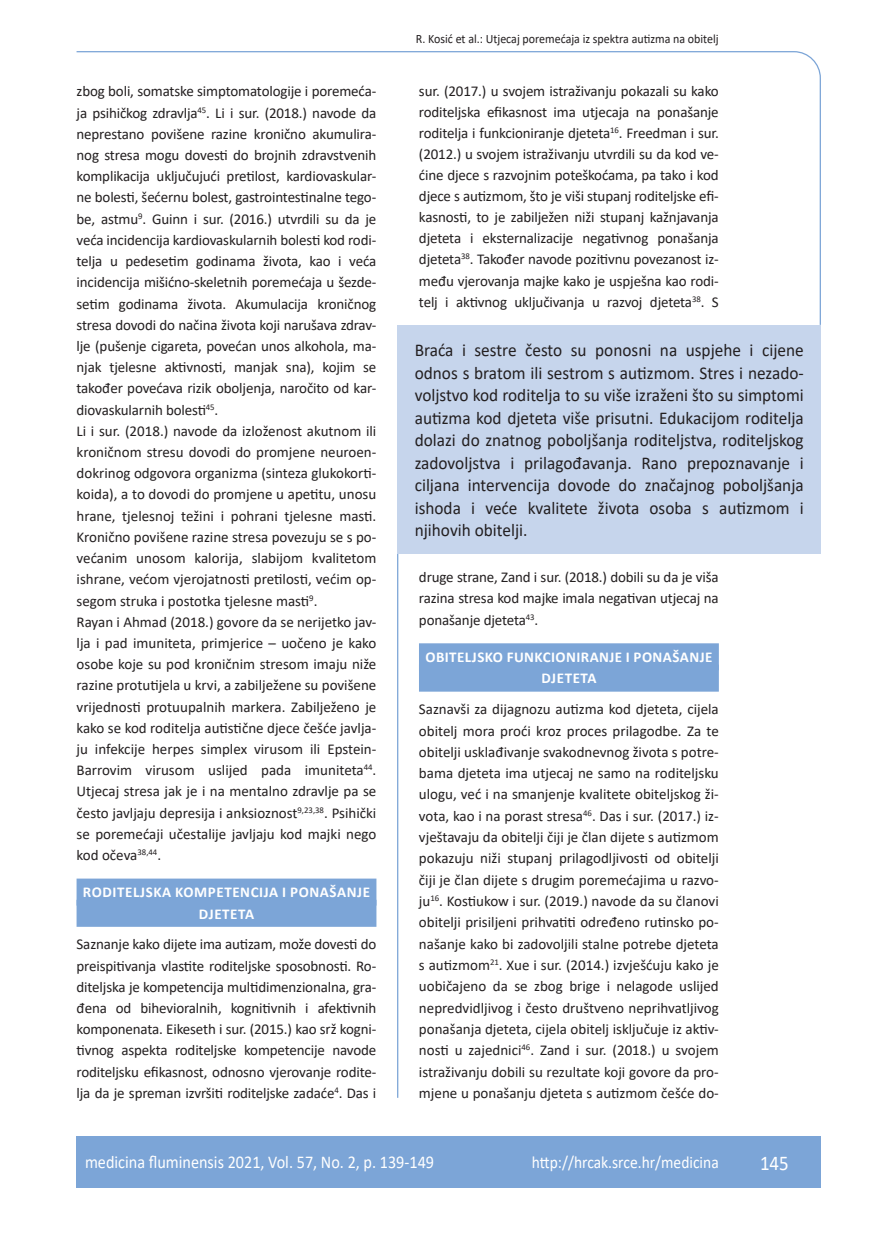
<style>
.page{position:relative;width:872px;height:1234px;background:#fff}
.page>*{position:absolute;margin:0;border:0;box-sizing:border-box;transform-origin:0 0}
.t1{font:21px "Calibri";color:#fff;scale:.9 1}
.anterfile{font:18px/22.5px "Calibri";color:#231f20;text-align:justify;scale:.96 1}
.t2{font:18px "Calibri";color:#fff;scale:.9 1}
.t3{font:17.25px "Calibri";color:#fff;scale:.9 1}
.osnovni_tekst{font:15px/21.1px "Calibri";letter-spacing:-.01em;color:#231f20;text-align:justify}
.naslov_ruler{font:700 15px "Calibri";letter-spacing:.03em;color:#fff}
.glava{font:12.75px "Calibri";color:#231f20;scale:.94 1}
</style>
<div class="page">
<svg style="left:76px;top:51px;width:745px;height:275px"></svg>
<hr style="left:397px;top:553px;width:1px;height:544px;background:#7ca5d7">
<div style="left:77px;top:1135px;width:744px;height:51px;background:#7ca5d7"></div>
<div style="left:77px;top:878px;width:299px;height:27px;background:#7ca5d7"></div>
<div style="left:77px;top:899px;width:299px;height:27px;background:#7ca5d7"></div>
<div style="left:398px;top:325px;width:423px;height:228px;background:#c6d5ec"></div>
<div style="left:419px;top:643px;width:300px;height:27px;background:#7ca5d7"></div>
<div style="left:419px;top:664px;width:300px;height:27px;background:#7ca5d7"></div>
<p class="osnovni_tekst" style="left:77px;top:80px;width:301px">zbog boli, somatske simptomatologije i poremeća&shy;ja psihičkog zdravlja<sup>45</sup>. Li i sur. (2018.) navode da neprestano povišene razine kronično akumulira&shy;nog stresa mogu dovesti do brojnih zdravstvenih komplikacija uključujući pretilost, kardiovaskular&shy;ne bolesti, šećernu bolest, gastrointestinalne tego&shy;be, astmu<sup>9</sup>. Guinn i sur. (2016.) utvrdili su da je veća incidencija kardiovaskularnih bolesti kod rodi&shy;telja u pedesetim godinama života, kao i veća incidencija mišićno-skeletnih poremećaja u šezde&shy;setim godinama života. Akumulacija kroničnog stresa dovodi do načina života koji narušava zdrav&shy;lje (pušenje cigareta, povećan unos alkohola, ma&shy;njak tjelesne aktivnosti, manjak sna), kojim se također povećava rizik oboljenja, naročito od kar&shy;diovaskularnih bolesti<sup>45</sup>.</p>
<p class="osnovni_tekst" style="left:77px;top:420px;width:301px">Li i sur. (2018.) navode da izloženost akutnom ili kroničnom stresu dovodi do promjene neuroen&shy;dokrinog odgovora organizma (sinteza glukokorti&shy;koida), a to dovodi do promjene u apetitu, unosu hrane, tjelesnoj težini i pohrani tjelesne masti.<br>Kronično povišene razine stresa povezuju se s po&shy;većanim unosom kalorija, slabijom kvalitetom ishrane, većom vjerojatnosti pretilosti, većim op&shy;segom struka i postotka tjelesne masti<sup>9</sup>.</p>
<p class="osnovni_tekst" style="left:77px;top:610px;width:301px">Rayan i Ahmad (2018.) govore da se nerijetko jav&shy;lja i pad imuniteta, primjerice – uočeno je kako osobe koje su pod kroničnim stresom imaju niže razine protutijela u krvi, a zabilježene su povišene vrijednosti protuupalnih markera. Zabilježeno je kako se kod roditelja autistične djece češće javlja&shy;ju infekcije herpes simplex virusom ili Epstein-Barrovim virusom uslijed pada imuniteta<sup>44</sup>.<br>Utjecaj stresa jak je i na mentalno zdravlje pa se često javljaju depresija i anksioznost<sup>9,23,38</sup>. Psihički se poremećaji učestalije javljaju kod majki nego kod očeva<sup>38,44</sup>.</p>
<p class="naslov_ruler" style="left:83px;top:881px;width:289px">RODITELJSKA KOMPETENCIJA I PONAŠANJE</p>
<p class="naslov_ruler" style="left:199px;top:902px;width:57px">DJETETA</p>
<p class="osnovni_tekst" style="left:77px;top:933px;width:301px">Saznanje kako dijete ima autizam, može dovesti do preispitivanja vlastite roditeljske sposobnosti. Ro&shy;diteljska je kompetencija multidimenzionalna, gra&shy;đena od bihevioralnih, kognitivnih i afektivnih komponenata. Eikeseth i sur. (2015.) kao srž kogni&shy;tivnog aspekta roditeljske kompetencije navode roditeljsku efikasnost, odnosno vjerovanje rodite&shy;lja da je spreman izvršiti roditeljske zadaće<sup>4</sup>. Das i</p>
<p class="glava" style="left:416px;top:29px;width:324px">R. Kosić et al.: Utjecaj poremećaja iz spektra autizma na obitelj</p>
<p class="osnovni_tekst" style="left:419px;top:80px;width:301px">sur. (2017.) u svojem istraživanju pokazali su kako roditeljska efikasnost ima utjecaja na ponašanje roditelja i funkcioniranje djeteta<sup>16</sup>. Freedman i sur. (2012.) u svojem istraživanju utvrdili su da kod ve&shy;ćine djece s razvojnim poteškoćama, pa tako i kod djece s autizmom, što je viši stupanj roditeljske efi&shy;kasnosti, to je zabilježen niži stupanj kažnjavanja djeteta i eksternalizacije negativnog ponašanja djeteta<sup>38</sup>. Također navode pozitivnu povezanost iz&shy;među vjerovanja majke kako je uspješna kao rodi&shy;telj i aktivnog uključivanja u razvoj djeteta<sup>38</sup>. S</p>
<p class="anterfile" style="left:415px;top:338px;width:407px">Braća i sestre često su ponosni na uspjehe i cijene odnos s bratom ili sestrom s autizmom. Stres i nezado&shy;voljstvo kod roditelja to su više izraženi što su simptomi autizma kod djeteta više prisutni. Edukacijom roditelja dolazi do znatnog poboljšanja roditeljstva, roditeljskog zadovoljstva i prilagođavanja. Rano prepoznavanje i ciljana intervencija dovode do značajnog poboljšanja ishoda i veće kvalitete života osoba s autizmom i njihovih obitelji.</p>
<p class="osnovni_tekst" style="left:419px;top:566px;width:301px">druge strane, Zand i sur. (2018.) dobili su da je viša razina stresa kod majke imala negativan utjecaj na ponašanje djeteta<sup>43</sup>.</p>
<p class="naslov_ruler" style="left:425px;top:646px;width:288px">OBITELJSKO FUNKCIONIRANJE I PONAŠANJE</p>
<p class="naslov_ruler" style="left:541px;top:667px;width:57px">DJETETA</p>
<p class="osnovni_tekst" style="left:419px;top:698px;width:301px">Saznavši za dijagnozu autizma kod djeteta, cijela obitelj mora proći kroz proces prilagodbe. Za te obitelji usklađivanje svakodnevnog života s potre&shy;bama djeteta ima utjecaj ne samo na roditeljsku ulogu, već i na smanjenje kvalitete obiteljskog ži&shy;vota, kao i na porast stresa<sup>46</sup>. Das i sur. (2017.) iz&shy;vještavaju da obitelji čiji je član dijete s autizmom pokazuju niži stupanj prilagodljivosti od obitelji čiji je član dijete s drugim poremećajima u razvo&shy;ju<sup>16</sup>. Kostiukow i sur. (2019.) navode da su članovi obitelji prisiljeni prihvatiti određeno rutinsko po&shy;našanje kako bi zadovoljili stalne potrebe djeteta s autizmom<sup>21</sup>. Xue i sur. (2014.) izvješćuju kako je uobičajeno da se zbog brige i nelagode uslijed nepredvidljivog i često društveno neprihvatljivog ponašanja djeteta, cijela obitelj isključuje iz aktiv&shy;nosti u zajednici<sup>46</sup>. Zand i sur. (2018.) u svojem istraživanju dobili su rezultate koji govore da pro&shy;mjene u ponašanju djeteta s autizmom češće do-</p>
<p class="t2" style="left:85px;top:1149px;width:389px">medicina fluminensis 2021, Vol. 57, No. 2, p. 139-149</p>
<p class="t3" style="left:532px;top:1150px;width:209px">http://hrcak.srce.hr/medicina</p>
<p class="t1" style="left:760px;top:1147px;width:33px">145</p>
</div>
